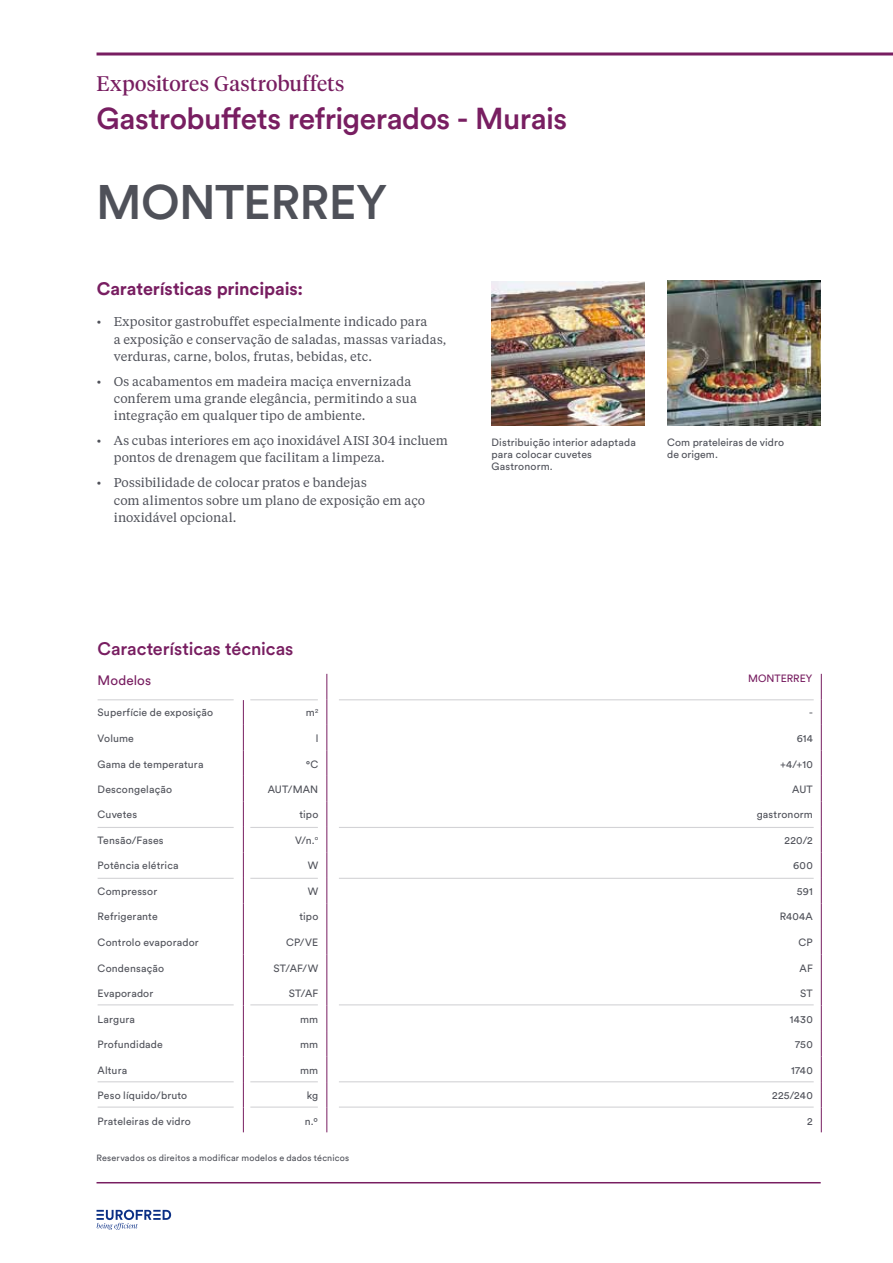
<style>
.page{position:relative;width:893px;height:1263px;background:#fff}
.page>*{position:absolute;margin:0;border:0;box-sizing:border-box;transform-origin:0 0}
.t1{font:500 48px "Circular Std";letter-spacing:-.015em;color:#4f5159}
.t2{font:500 30px "Circular Std";letter-spacing:-.015em;color:#781e61}
.t3{font:21px "Tiempos Display";letter-spacing:.015em;color:#781e61}
.t4{font:700 18px "Circular Std";letter-spacing:-.005em;color:#781e61}
.t5{font:500 18px "Circular Std";letter-spacing:-.005em;color:#781e61}
.t6{font:13.5px "Circular Std";letter-spacing:.01em;color:#781e61}
.t7{font:12.75px/17.2px "Tiempos Text";letter-spacing:.01em;color:#4f5159}
.t8{font:10.5px/12px "Circular Std";letter-spacing:.015em;color:#4f5159}
.t9{font:10.5px "Circular Std";color:#781e61}
.t10{font:9px "Circular Std";letter-spacing:.02em;color:#4f5159}
</style>
<div class="page">
<svg style="left:97px;top:1210px;width:74px;height:20px"></svg>
<hr style="left:97px;top:52px;width:796px;height:3px;background:#781e61">
<hr style="left:97px;top:1182px;width:724px;height:1px;background:#781e61">
<img style="left:492px;top:281px;width:153px;height:145px">
<img style="left:667px;top:281px;width:153px;height:144px">
<svg style="left:326px;top:674px;width:1px;height:458px"></svg>
<svg style="left:821px;top:674px;width:1px;height:458px"></svg>
<svg style="left:243px;top:700px;width:1px;height:432px"></svg>
<hr style="left:98px;top:699px;width:136px;height:1px;background:#d3d3d6">
<hr style="left:250px;top:699px;width:68px;height:1px;background:#d3d3d6">
<hr style="left:339px;top:699px;width:475px;height:1px;background:#d3d3d6">
<hr style="left:98px;top:827px;width:136px;height:1px;background:#d3d3d6">
<hr style="left:250px;top:827px;width:68px;height:1px;background:#d3d3d6">
<hr style="left:339px;top:827px;width:475px;height:1px;background:#d3d3d6">
<hr style="left:98px;top:878px;width:136px;height:1px;background:#d3d3d6">
<hr style="left:250px;top:878px;width:68px;height:1px;background:#d3d3d6">
<hr style="left:339px;top:878px;width:475px;height:1px;background:#d3d3d6">
<hr style="left:98px;top:1004px;width:136px;height:1px;background:#d3d3d6">
<hr style="left:250px;top:1004px;width:68px;height:1px;background:#d3d3d6">
<hr style="left:339px;top:1004px;width:475px;height:1px;background:#d3d3d6">
<hr style="left:98px;top:1081px;width:136px;height:1px;background:#d3d3d6">
<hr style="left:250px;top:1081px;width:68px;height:1px;background:#d3d3d6">
<hr style="left:339px;top:1081px;width:475px;height:1px;background:#d3d3d6">
<hr style="left:98px;top:1106px;width:136px;height:2px;background:#d3d3d6">
<hr style="left:250px;top:1106px;width:68px;height:2px;background:#d3d3d6">
<hr style="left:339px;top:1106px;width:475px;height:2px;background:#d3d3d6">
<h3 class="t3" style="left:97px;top:70px;width:249px">Expositores Gastrobuffets</h3>
<h2 class="t2" style="left:97px;top:100px;width:472px">Gastrobuffets refrigerados - Murais</h2>
<h1 class="t1" style="left:96px;top:172px;width:292px">MONTERREY</h1>
<h3 class="t4" style="left:97px;top:277px;width:208px">Caraterísticas principais:</h3>
<p class="t7" style="left:114px;top:313px;width:334px;text-indent:-17px">• Expositor gastrobuffet especialmente indicado para<br>a exposição e conservação de saladas, massas variadas, verduras, carne, bolos, frutas, bebidas, etc.</p>
<p class="t7" style="left:114px;top:372px;width:305px;text-indent:-17px">• Os acabamentos em madeira maciça envernizada conferem uma grande elegância, permitindo a sua integração em qualquer tipo de ambiente.</p>
<p class="t7" style="left:114px;top:431px;width:336px;text-indent:-17px">• As cubas interiores em aço inoxidável AISI 304 incluem pontos de drenagem que facilitam a limpeza.</p>
<p class="t7" style="left:114px;top:474px;width:313px;text-indent:-17px">• Possibilidade de colocar pratos e bandejas<br>com alimentos sobre um plano de exposição em aço inoxidável opcional.</p>
<p class="t8" style="left:491px;top:436px;width:146px">Distribuição interior adaptada para colocar cuvetes<br>Gastronorm.</p>
<p class="t8" style="left:667px;top:436px;width:118px">Com prateleiras de vidro de origem.</p>
<h3 class="t5" style="left:98px;top:637px;width:197px">Características técnicas</h3>
<p class="t6" style="left:98px;top:672px;width:55px">Modelos</p>
<p class="t9" style="left:748px;top:672px;width:66px">MONTERREY</p>
<p class="t8" style="left:98px;top:706px;width:117px">Superfície de exposição</p>
<p class="t8" style="left:306px;top:706px;width:14px">m<sup>2</sup></p>
<p class="t8" style="left:809px;top:706px;width:5px">-</p>
<p class="t8" style="left:98px;top:732px;width:38px">Volume</p>
<p class="t8" style="left:316px;top:732px;width:4px">l</p>
<p class="t8" style="left:797px;top:732px;width:18px">614</p>
<p class="t8" style="left:98px;top:758px;width:107px">Gama de temperatura</p>
<p class="t8" style="left:306px;top:758px;width:14px">°C</p>
<p class="t8" style="left:780px;top:758px;width:34px">+4/+10</p>
<p class="t8" style="left:98px;top:783px;width:76px">Descongelação</p>
<p class="t8" style="left:268px;top:783px;width:52px">AUT/MAN</p>
<p class="t8" style="left:792px;top:783px;width:22px">AUT</p>
<p class="t8" style="left:98px;top:808px;width:41px">Cuvetes</p>
<p class="t8" style="left:299px;top:808px;width:20px">tipo</p>
<p class="t8" style="left:757px;top:808px;width:58px">gastronorm</p>
<p class="t8" style="left:98px;top:834px;width:68px">Tensão/Fases</p>
<p class="t8" style="left:295px;top:834px;width:25px">V/n.<sup>o</sup></p>
<p class="t8" style="left:785px;top:834px;width:30px">220/2</p>
<p class="t8" style="left:98px;top:859px;width:83px">Potência elétrica</p>
<p class="t8" style="left:308px;top:859px;width:12px">W</p>
<p class="t8" style="left:793px;top:859px;width:21px">600</p>
<p class="t8" style="left:98px;top:885px;width:61px">Compressor</p>
<p class="t8" style="left:308px;top:885px;width:12px">W</p>
<p class="t8" style="left:797px;top:885px;width:18px">591</p>
<p class="t8" style="left:98px;top:911px;width:62px">Refrigerante</p>
<p class="t8" style="left:299px;top:911px;width:20px">tipo</p>
<p class="t8" style="left:780px;top:911px;width:35px">R404A</p>
<p class="t8" style="left:98px;top:936px;width:103px">Controlo evaporador</p>
<p class="t8" style="left:286px;top:936px;width:34px">CP/VE</p>
<p class="t8" style="left:798px;top:936px;width:16px">CP</p>
<p class="t8" style="left:98px;top:962px;width:68px">Condensação</p>
<p class="t8" style="left:273px;top:962px;width:46px">ST/AF/W</p>
<p class="t8" style="left:799px;top:962px;width:15px">AF</p>
<p class="t8" style="left:98px;top:987px;width:57px">Evaporador</p>
<p class="t8" style="left:289px;top:987px;width:31px">ST/AF</p>
<p class="t8" style="left:800px;top:987px;width:14px">ST</p>
<p class="t8" style="left:98px;top:1013px;width:39px">Largura</p>
<p class="t8" style="left:300px;top:1013px;width:20px">mm</p>
<p class="t8" style="left:790px;top:1013px;width:24px">1430</p>
<p class="t8" style="left:98px;top:1038px;width:67px">Profundidade</p>
<p class="t8" style="left:300px;top:1038px;width:20px">mm</p>
<p class="t8" style="left:795px;top:1038px;width:19px">750</p>
<p class="t8" style="left:98px;top:1064px;width:31px">Altura</p>
<p class="t8" style="left:300px;top:1064px;width:20px">mm</p>
<p class="t8" style="left:791px;top:1064px;width:23px">1740</p>
<p class="t8" style="left:98px;top:1089px;width:91px">Peso líquido/bruto</p>
<p class="t8" style="left:307px;top:1089px;width:13px">kg</p>
<p class="t8" style="left:772px;top:1089px;width:42px">225/240</p>
<p class="t8" style="left:98px;top:1115px;width:95px">Prateleiras de vidro</p>
<p class="t8" style="left:305px;top:1115px;width:15px">n.º</p>
<p class="t8" style="left:807px;top:1115px;width:7px">2</p>
<p class="t10" style="left:97px;top:1152px;width:254px">Reservados os direitos a modificar modelos e dados técnicos</p>
</div>
